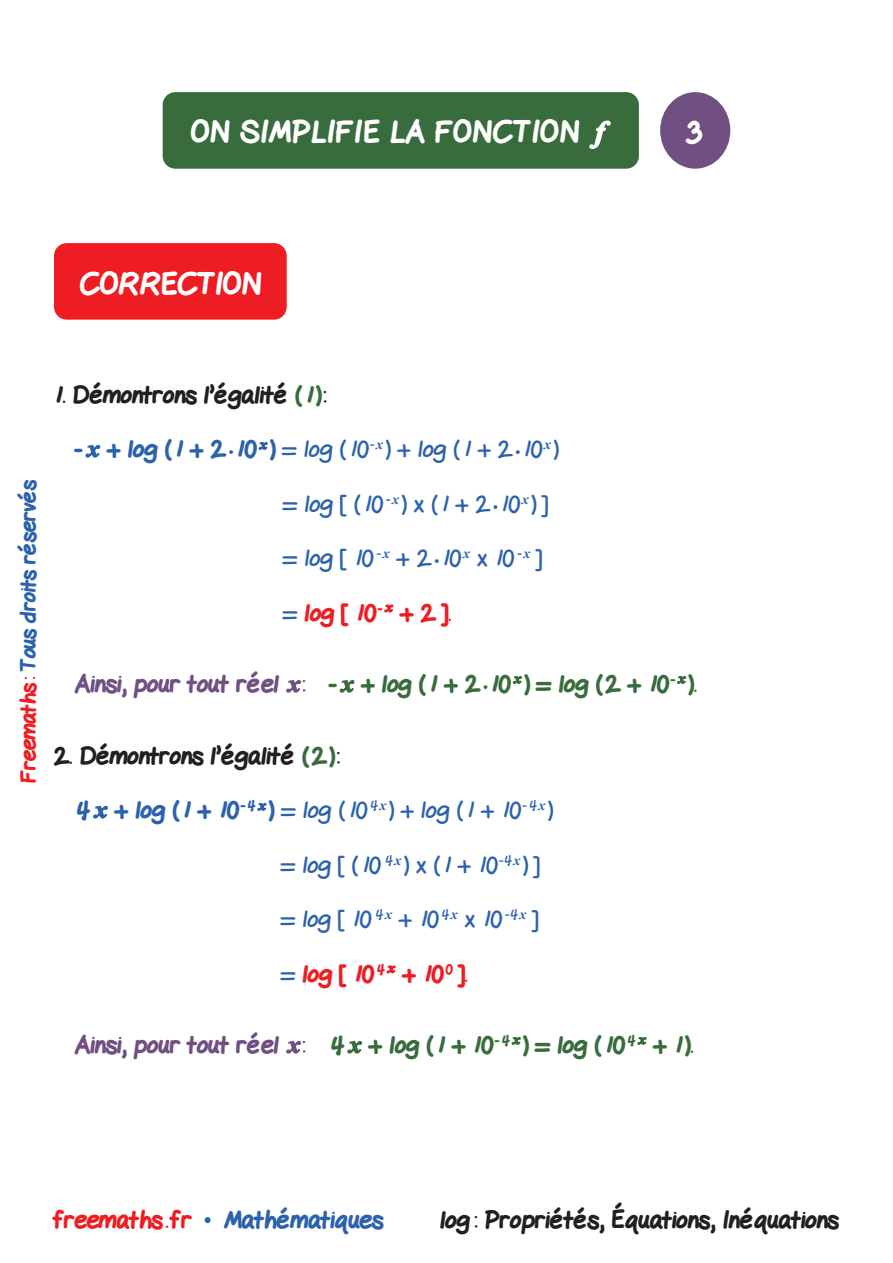
<style>
.page{position:relative;width:893px;height:1263px;background:#fff}
.page>*{position:absolute;margin:0;border:0;box-sizing:border-box;transform-origin:0 0}
.t1{font:800 30px "Gel Pen";letter-spacing:.02em;color:#fff}
.t2{font:800 30px "Gel Pen";color:#fff}
.Texte-Ennonce{font:24px "Gel Pen";color:#2c62ad}
.Texte-Ennonce-2{font:800 24px "Gel Pen";color:#386c3d}
.Sous_titre-Cor{font:800 24px "Gel Pen";color:#231f20}
.Texte-Ennonce-3{font:800 24px "Gel Pen";color:#ee1d23}
.t3{font:800 24px "Gel Pen";color:#2c62ad}
.t4{font:800 21px "Gel Pen";letter-spacing:-.01em;color:#2c62ad}
.s1{color:#ee1d23}
.s2{color:#386c3d}
.s3{font-weight:800}
.s4{font-size:37.5px}
.s5{font-weight:400;color:#2c62ad}
.s6{color:#704f83}
.s7{font-weight:400;font-size:37.5px}
.s8{font-family:"Times New Roman";font-weight:400}
</style>
<div class="page">
<div style="left:54px;top:243px;width:233px;height:77px;background:#ee1d23;border-radius:13px"></div>
<div style="left:660px;top:92px;width:70px;height:77px;background:#704f83;border-radius:50%"></div>
<div style="left:163px;top:92px;width:476px;height:77px;background:#386c3d;border-radius:13px"></div>
<svg style="left:589px;top:120px;width:22px;height:29px"></svg>
<svg style="left:85px;top:444px;width:16px;height:14px"></svg>
<svg style="left:258px;top:442px;width:10px;height:8px"></svg>
<svg style="left:384px;top:604px;width:10px;height:9px"></svg>
<svg style="left:286px;top:680px;width:15px;height:13px"></svg>
<svg style="left:339px;top:680px;width:16px;height:13px"></svg>
<svg style="left:512px;top:676px;width:10px;height:8px"></svg>
<svg style="left:677px;top:676px;width:10px;height:8px"></svg>
<svg style="left:93px;top:805px;width:15px;height:14px"></svg>
<svg style="left:257px;top:802px;width:10px;height:9px"></svg>
<svg style="left:386px;top:965px;width:10px;height:9px"></svg>
<svg style="left:286px;top:1040px;width:15px;height:14px"></svg>
<svg style="left:347px;top:1040px;width:16px;height:14px"></svg>
<svg style="left:511px;top:1036px;width:10px;height:9px"></svg>
<svg style="left:637px;top:1036px;width:10px;height:9px"></svg>
<p class="t1" style="left:191px;top:107px;width:390px">ON SIMPLIFIE LA FONCTION</p>
<p class="t1" style="left:687px;top:107px;width:16px">3</p>
<p class="t2" style="left:80px;top:259px;width:183px">CORRECTION</p>
<p class="t4" style="left:11px;top:783px;width:305px;rotate:-90deg"><span class="s1">Freemaths:</span> Tous droits réservés</p>
<p class="Sous_titre-Cor" style="left:54px;top:375px;width:274px">1. Démontrons l’égalité <span class="s2">(1)</span>:</p>
<p class="Texte-Ennonce" style="left:75px;top:429px;width:485px"><span class="s3">- + log (1 + 2</span><span class="s4">.</span><span class="s3">10 )</span> = log (10<sup>-</sup><sup>x</sup>) + log (1 + 2<span class="s4">.</span>10<sup>x</sup>)</p>
<p class="Texte-Ennonce" style="left:284px;top:484px;width:266px">= log [ (10 <sup>-</sup><sup>x</sup>) x (1 + 2<span class="s4">.</span>10<sup>x</sup>) ]</p>
<p class="Texte-Ennonce" style="left:284px;top:538px;width:260px">= log [ 10 <sup>-</sup><sup>x</sup> + 2<span class="s4">.</span>10<sup>x</sup> x 10 <sup>-</sup><sup>x</sup> ]</p>
<p class="Texte-Ennonce-3" style="left:284px;top:593px;width:169px"><span class="s5">=</span> log [ 10<sup>-</sup> + 2 ].</p>
<p class="Texte-Ennonce-2" style="left:75px;top:664px;width:623px"><span class="s6">Ainsi, pour tout réel :</span> - + log (1 + 2<span class="s7">.</span>10 ) = log (2 + 10<sup>-</sup> ).</p>
<p class="Sous_titre-Cor" style="left:54px;top:736px;width:287px">2. Démontrons l’égalité <span class="s2">(2)</span>:</p>
<p class="Texte-Ennonce" style="left:75px;top:790px;width:479px"><span class="s3">4 + log (1 + 10</span><sup>-4</sup> <span class="s3">)</span> = log (10<sup>4</sup><sup>x</sup>) + log (1 + 10<sup>-4</sup><sup>x</sup>)</p>
<p class="Texte-Ennonce" style="left:281px;top:845px;width:260px">= log [ (10 <sup>4</sup><sup>x</sup>) x (1 + 10<sup>-4</sup><sup>x</sup>) ]</p>
<p class="Texte-Ennonce" style="left:281px;top:899px;width:258px">= log [ 10 <sup>4</sup><sup>x</sup> + 10<sup>4</sup><sup>x</sup> x 10 <sup>-4</sup><sup>x</sup> ]</p>
<p class="Texte-Ennonce-3" style="left:281px;top:954px;width:187px"><span class="s5">=</span> log [ 10<sup>4</sup> + 10<sup>0</sup> ].</p>
<p class="Texte-Ennonce-2" style="left:75px;top:1025px;width:619px"><span class="s6">Ainsi, pour tout réel :</span> 4 + log (1 + 10<sup>-4</sup> ) = log (10<sup>4</sup> + 1).</p>
<p class="t3" style="left:54px;top:1200px;width:331px"><span class="s1">freemaths . fr</span> <span class="s8">•</span> Mathématiques</p>
<p class="Sous_titre-Cor" style="left:440px;top:1200px;width:400px">log: Propriétés, Équations, Inéquations</p>
</div>
